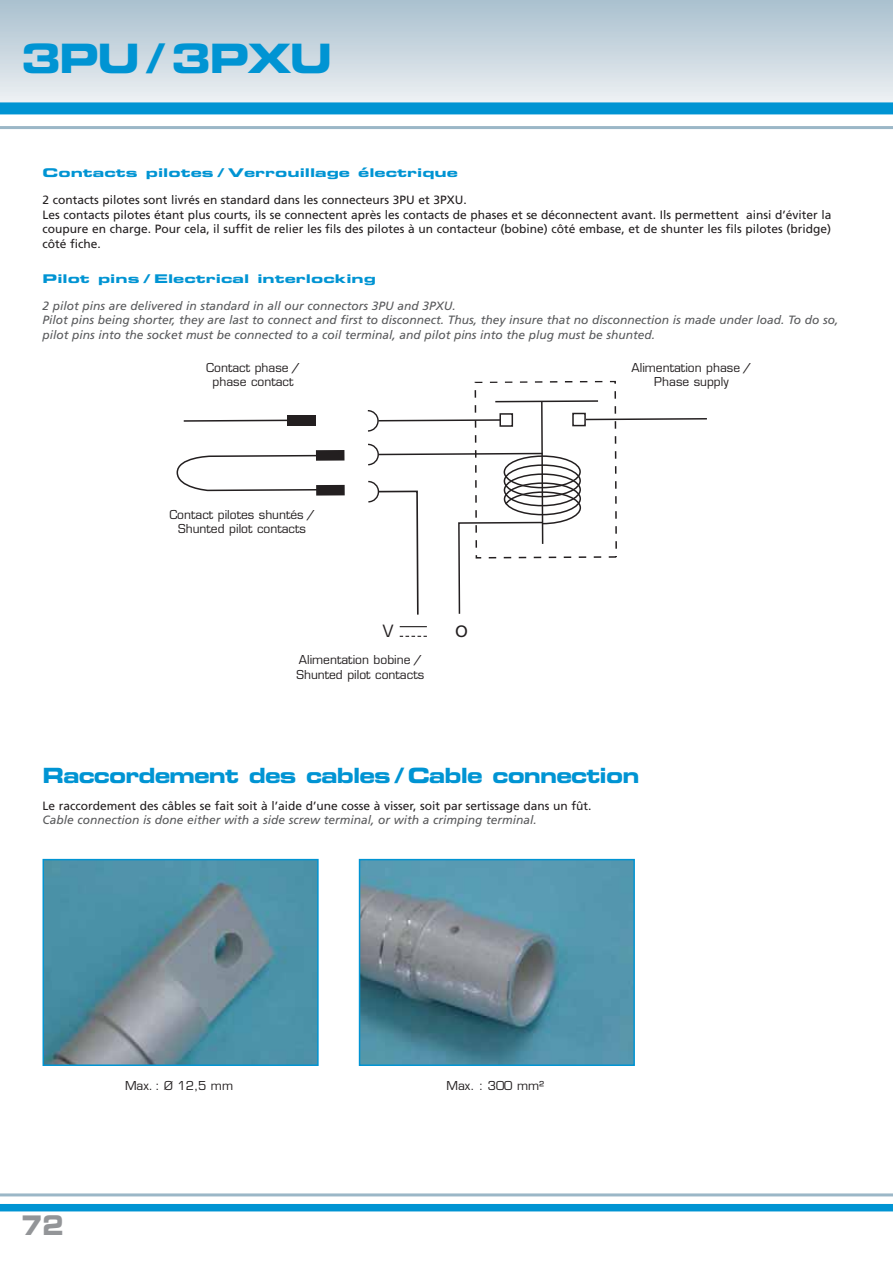
<style>
.page{position:relative;width:893px;height:1263px;background:#fff}
.page>*{position:absolute;margin:0;border:0;box-sizing:border-box;transform-origin:0 0}
.t1{font:40.5px "Eurostile LT Std Bold Ex 2";letter-spacing:-.05em;color:#0094d3}
.t2{font:27px "Eurostile LT Std Bold Ex 2";color:#939598;scale:.8 1}
.t3{font:21px "Eurostile LT Std Bold Ex 2";letter-spacing:-.04em;color:#0094d3}
.t4{font:16.5px "Eurostile LT Std";color:#231f20}
.t5{font:16.5px "Frutiger";color:#231f20}
.t6{font:12px/14.4px "Frutiger";color:#231f20}
.t7{font:italic 12px/14.4px "Frutiger";color:#58595b}
.t8{font:12px/14.4px "Eurostile LT Std";color:#231f20;text-align:center}
.t9{font:12px "Eurostile LT Std Bold Ex 2";color:#0094d3;scale:1.25 1}
</style>
<div class="page">
<svg style="left:0;top:0;width:893px;height:115px;background:#cad7e0"></svg>
<div style="left:0;top:102px;width:893px;height:12px;background:#0094d3"></div>
<hr style="left:0;top:126px;width:893px;height:3px;background:#9bb7c7">
<hr style="left:0;top:1193px;width:893px;height:3px;background:#9bb7c7">
<div style="left:0;top:1204px;width:893px;height:7px;background:#0094d3"></div>
<svg style="left:183px;top:419px;width:104px;height:3px"></svg>
<div style="left:287px;top:415px;width:28px;height:11px;background:#231f20"></div>
<div style="left:316px;top:450px;width:28px;height:11px;background:#231f20"></div>
<div style="left:316px;top:485px;width:29px;height:11px;background:#231f20"></div>
<svg style="left:176px;top:454px;width:146px;height:38px"></svg>
<svg style="left:367px;top:380px;width:340px;height:235px"></svg>
<svg style="left:400px;top:626px;width:27px;height:1px"></svg>
<svg style="left:400px;top:636px;width:27px;height:1px"></svg>
<img style="left:46px;top:862px;width:270px;height:201px">
<div style="left:43px;top:859px;width:276px;height:207px;border:2px solid #0094d3"></div>
<img style="left:362px;top:862px;width:270px;height:201px">
<div style="left:359px;top:859px;width:276px;height:207px;border:2px solid #0094d3"></div>
<h1 class="t1" style="left:21px;top:39px;width:313px">3PU / 3PXU</h1>
<p class="t9" style="left:43px;top:167px;width:334px">Contacts pilotes / Verrouillage électrique</p>
<p class="t6" style="left:43px;top:194px;width:790px">2 contacts pilotes sont livrés en standard dans les connecteurs 3PU et 3PXU.<br>Les contacts pilotes étant plus courts, ils se connectent après les contacts de phases et se déconnectent avant. Ils permettent ainsi d’éviter la coupure en charge. Pour cela, il suffit de relier les fils des pilotes à un contacteur (bobine) côté embase, et de shunter les fils pilotes (bridge) côté fiche.</p>
<p class="t9" style="left:43px;top:273px;width:268px">Pilot pins / Electrical interlocking</p>
<p class="t7" style="left:43px;top:300px;width:797px">2 pilot pins are delivered in standard in all our connectors 3PU and 3PXU.<br>Pilot pins being shorter, they are last to connect and first to disconnect. Thus, they insure that no disconnection is made under load. To do so, pilot pins into the socket must be connected to a coil terminal, and pilot pins into the plug must be shunted.</p>
<p class="t8" style="left:206px;top:361px;width:95px">Contact phase / phase contact</p>
<p class="t8" style="left:632px;top:361px;width:121px">Alimentation phase /<br>Phase supply</p>
<p class="t8" style="left:169px;top:508px;width:147px">Contact pilotes shuntés /<br>Shunted pilot contacts</p>
<h3 class="t4" style="left:383px;top:622px;width:12px">V</h3>
<h3 class="t5" style="left:455px;top:624px;width:14px">O</h3>
<p class="t8" style="left:296px;top:653px;width:129px;text-align:left">Alimentation bobine /<br>Shunted pilot contacts</p>
<h3 class="t3" style="left:43px;top:765px;width:598px">Raccordement des cables / Cable connection</h3>
<p class="t6" style="left:43px;top:799px;width:550px">Le raccordement des câbles se fait soit à l’aide d’une cosse à visser, soit par sertissage dans un fût.</p>
<p class="t7" style="left:43px;top:814px;width:496px">Cable connection is done either with a side screw terminal, or with a crimping terminal.</p>
<h2 class="t2" style="left:21px;top:1212px;width:55px">72</h2>
<p class="t8" style="left:125px;top:1079px;width:109px">Max. : Ø 12,5 mm</p>
<p class="t8" style="left:446px;top:1079px;width:99px">Max. : 300 mm²</p>
</div>
